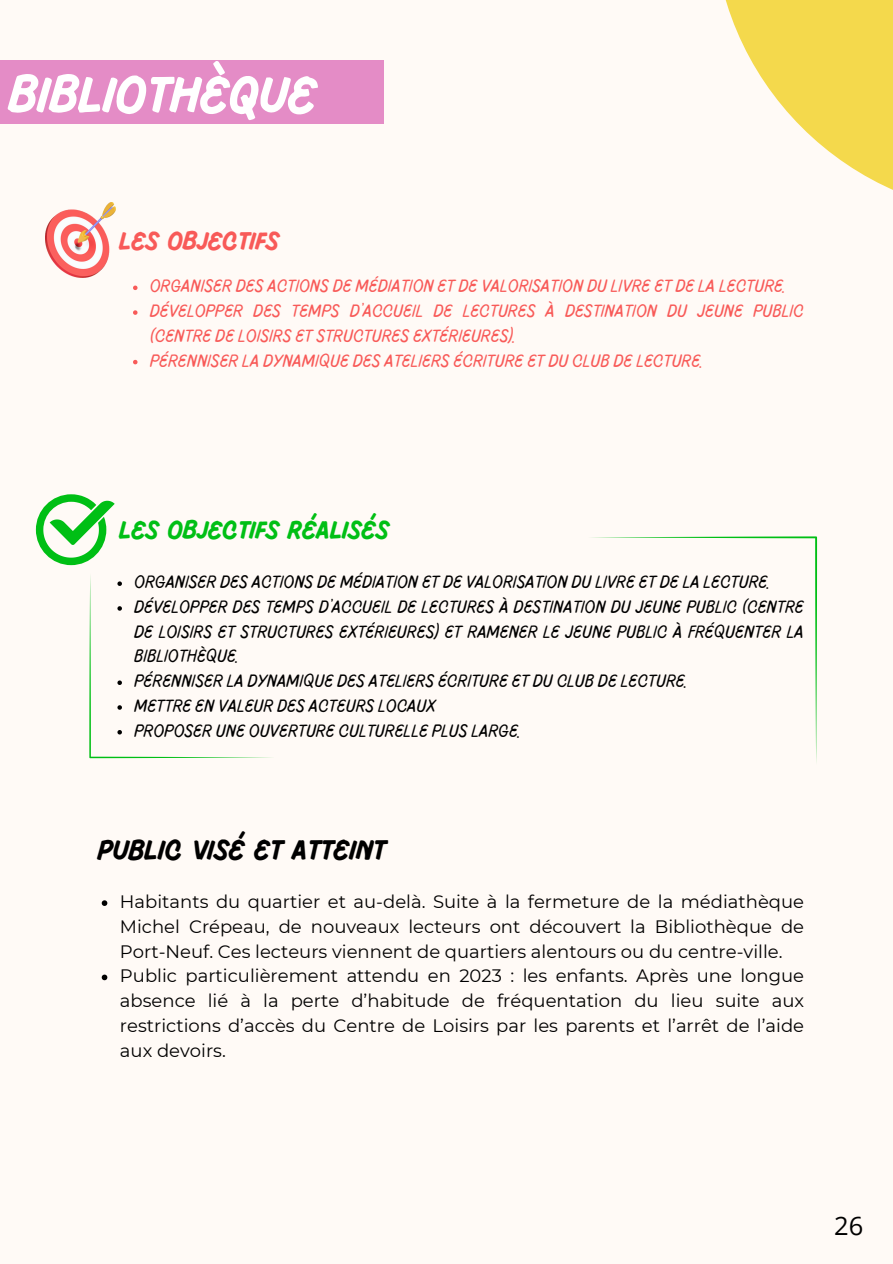
<style>
.page{position:relative;width:893px;height:1264px;background:#fff}
.page>*{position:absolute;margin:0;border:0;box-sizing:border-box;transform-origin:0 0}
.t1{font:700 52.5px "Pluma";color:#fff}
.t2{font:700 28.65px "Pluma";color:#000}
.t3{font:700 25.8px "Pluma";color:#00bf15}
.t4{font:700 25.8px "Pluma";color:#f85a58}
.t5{font:25.5px "Open Sans";color:#000}
.t6{font:18px/24.8px "Montserrat";color:#000}
.t7{font:100 18px/24.8px "Pluma";color:#000}
.t8{font:100 18px/24.8px "Pluma";color:#f85a58}
</style>
<div class="page">
<div style="left:0;top:0;width:892px;height:1263px;background:#fffaf6"></div>
<svg style="left:725px;top:0;width:167px;height:190px"></svg>
<div style="left:0;top:60px;width:384px;height:64px;background:#e48cc6"></div>
<img style="left:45px;top:203px;width:70px;height:74px">
<svg style="left:36px;top:494px;width:79px;height:71px"></svg>
<svg style="left:133px;top:285px;width:4px;height:5px"></svg>
<svg style="left:133px;top:310px;width:4px;height:5px"></svg>
<svg style="left:133px;top:360px;width:4px;height:4px"></svg>
<svg style="left:89px;top:576px;width:183px;height:182px"></svg>
<svg style="left:591px;top:536px;width:226px;height:226px"></svg>
<svg style="left:102px;top:900px;width:5px;height:6px"></svg>
<svg style="left:102px;top:974px;width:5px;height:6px"></svg>
<p class="t1" style="left:9px;top:72px;width:309px">BIBLIOTHÈQUE</p>
<h3 class="t4" style="left:119px;top:230px;width:162px">LES OBJECTIFS</h3>
<p class="t8" style="left:150px;top:274px;width:655px">ORGANISER DES ACTIONS DE MÉDIATION ET DE VALORISATION DU LIVRE ET DE LA LECTURE.<br>DÉVELOPPER DES TEMPS D’ACCUEIL DE LECTURES À DESTINATION DU JEUNE PUBLIC (CENTRE DE LOISIRS ET STRUCTURES EXTÉRIEURES).<br>PÉRENNISER LA DYNAMIQUE DES ATELIERS ÉCRITURE ET DU CLUB DE LECTURE.</p>
<h3 class="t3" style="left:119px;top:519px;width:271px">LES OBJECTIFS RÉALISÉS</h3>
<p class="t7" style="left:134px;top:570px;width:671px">ORGANISER DES ACTIONS DE MÉDIATION ET DE VALORISATION DU LIVRE ET DE LA LECTURE.<br>DÉVELOPPER DES TEMPS D’ACCUEIL DE LECTURES À DESTINATION DU JEUNE PUBLIC (CENTRE DE LOISIRS ET STRUCTURES EXTÉRIEURES) ET RAMENER LE JEUNE PUBLIC À FRÉQUENTER LA BIBLIOTHÈQUE.<br>PÉRENNISER LA DYNAMIQUE DES ATELIERS ÉCRITURE ET DU CLUB DE LECTURE.<br>METTRE EN VALEUR DES ACTEURS LOCAUX<br>PROPOSER UNE OUVERTURE CULTURELLE PLUS LARGE.</p>
<h2 class="t2" style="left:98px;top:837px;width:289px">PUBLIC VISÉ ET ATTEINT</h2>
<p class="t6" style="left:120px;top:889px;width:685px">Habitants du quartier et au-delà. Suite à la fermeture de la médiathèque Michel Crépeau, de nouveaux lecteurs ont découvert la Bibliothèque de Port-Neuf. Ces lecteurs viennent de quartiers alentours ou du centre-ville.<br>Public particulièrement attendu en 2023 : les enfants. Après une longue absence lié à la perte d’habitude de fréquentation du lieu suite aux restrictions d’accès du Centre de Loisirs par les parents et l’arrêt de l’aide aux devoirs.</p>
<h3 class="t5" style="left:834px;top:1208px;width:31px">26</h3>
</div>
